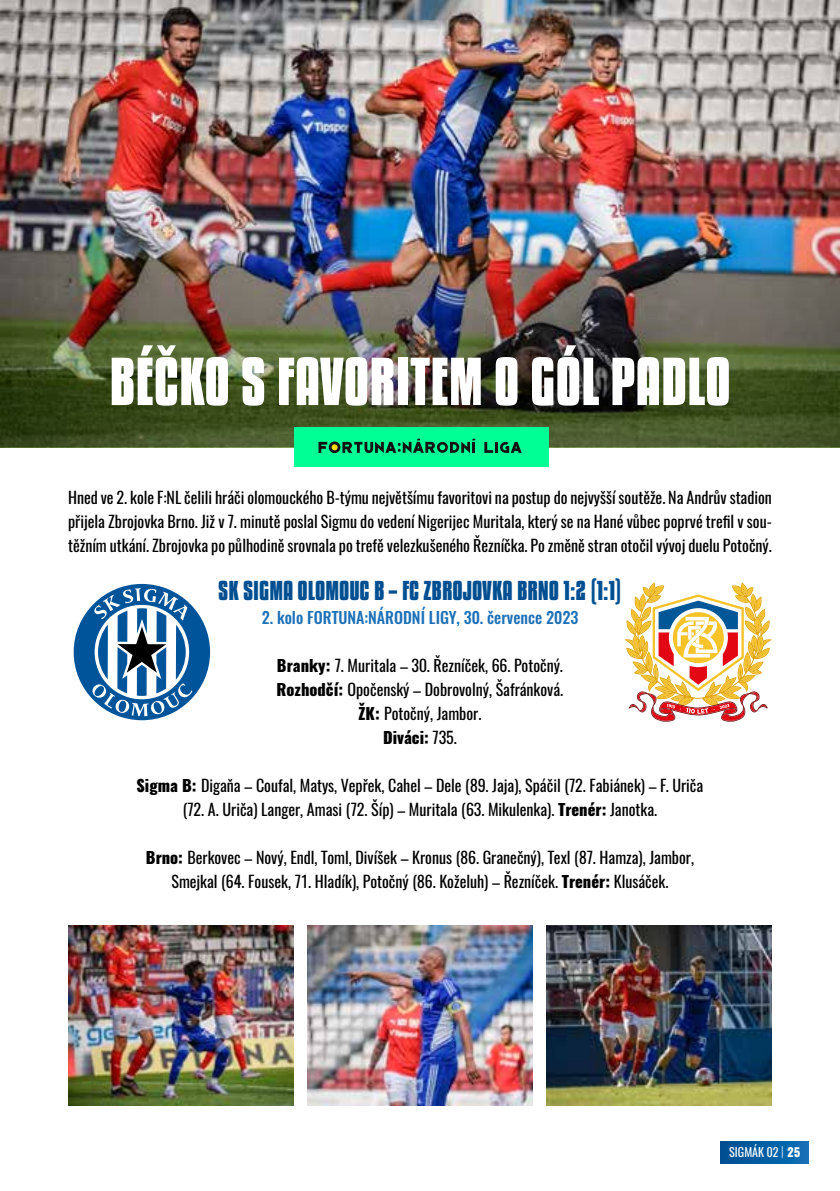
<style>
.page{position:relative;width:840px;height:1191px;background:#fff}
.page>*{position:absolute;margin:0;border:0;box-sizing:border-box;transform-origin:0 0}
.t1{font:700 60px "Kenyan Coffee Rg";color:#fff}
.t2{font:700 24px "Kenyan Coffee Rg";color:#004f91}
.t3{font:16px/24px "Oswald";color:#000;text-align:center}
.t4{font:500 16px "Oswald";color:#1d71b8}
.t5{font:12px "Oswald";color:#fff}
.s1{font-weight:800}
.s2{font-weight:300;color:#c9e9fb}
</style>
<div class="page">
<img style="left:0;top:0;width:839px;height:235px">
<img style="left:0;top:235px;width:839px;height:212px">
<div style="left:69px;top:580px;width:145px;height:144px;border:4px solid #fff;border-radius:50%"></div>
<svg style="left:73px;top:584px;width:137px;height:136px"></svg>
<svg style="left:624px;top:582px;width:147px;height:139px"></svg>
<div style="left:293px;top:427px;width:255px;height:40px;background:#00ff95"></div>
<svg style="left:484px;top:442px;width:37px;height:11px"></svg>
<svg style="left:318px;top:439px;width:157px;height:14px"></svg>
<img style="left:307px;top:925px;width:225px;height:181px">
<img style="left:68px;top:925px;width:225px;height:181px">
<img style="left:546px;top:925px;width:225px;height:181px">
<div style="left:720px;top:1141px;width:88px;height:22px;background:linear-gradient(to right,#004e90,#0c6fb6)"></div>
<h1 class="t1" style="left:109px;top:341px;width:622px">BÉČKO S FAVORITEM O GÓL PADLO</h1>
<p class="t3" style="left:68px;top:486px;width:705px;text-align:justify">Hned ve 2. kole F:NL čelili hráči olomouckého B-týmu největšímu favoritovi na postup do nejvyšší soutěže. Na Andrův stadion přijela Zbrojovka Brno. Již v 7. minutě poslal Sigmu do vedení Nigerijec Muritala, který se na Hané vůbec poprvé trefil v sou&shy;těžním utkání. Zbrojovka po půlhodině srovnala po trefě velezkušeného Řezníčka. Po změně stran otočil vývoj duelu Potočný.</p>
<h2 class="t2" style="left:218px;top:574px;width:404px">SK SIGMA OLOMOUC B – FC ZBROJOVKA BRNO 1:2 (1:1)</h2>
<p class="t4" style="left:261px;top:606px;width:318px">2. kolo FORTUNA:NÁRODNÍ LIGY, 30. července 2023</p>
<p class="t3" style="left:276px;top:654px;width:288px"><span class="s1">Branky:</span> 7. Muritala – 30. Řezníček, 66. Potočný.<br><span class="s1">Rozhodčí:</span> Opočenský – Dobrovolný, Šafránková.<br><span class="s1">ŽK:</span> Potočný, Jambor.<br><span class="s1">Diváci:</span> 735.</p>
<p class="t3" style="left:136px;top:774px;width:568px"><span class="s1">Sigma B:</span> Digaňa – Coufal, Matys, Vepřek, Cahel – Dele (89. Jaja), Spáčil (72. Fabiánek) – F. Uriča (72. A. Uriča) Langer, Amasi (72. Šíp) – Muritala (63. Mikulenka). <span class="s1">Trenér:</span> Janotka.</p>
<p class="t3" style="left:146px;top:846px;width:549px"><span class="s1">Brno:</span> Berkovec – Nový, Endl, Toml, Divíšek – Kronus (86. Granečný), Texl (87. Hamza), Jambor,<br>Smejkal (64. Fousek, 71. Hladík), Potočný (86. Koželuh) – Řezníček. <span class="s1">Trenér:</span> Klusáček.</p>
<p class="t5" style="left:728px;top:1144px;width:72px">SIGMÁK 02 <span class="s2">|</span> <span class="s1">25</span></p>
</div>
